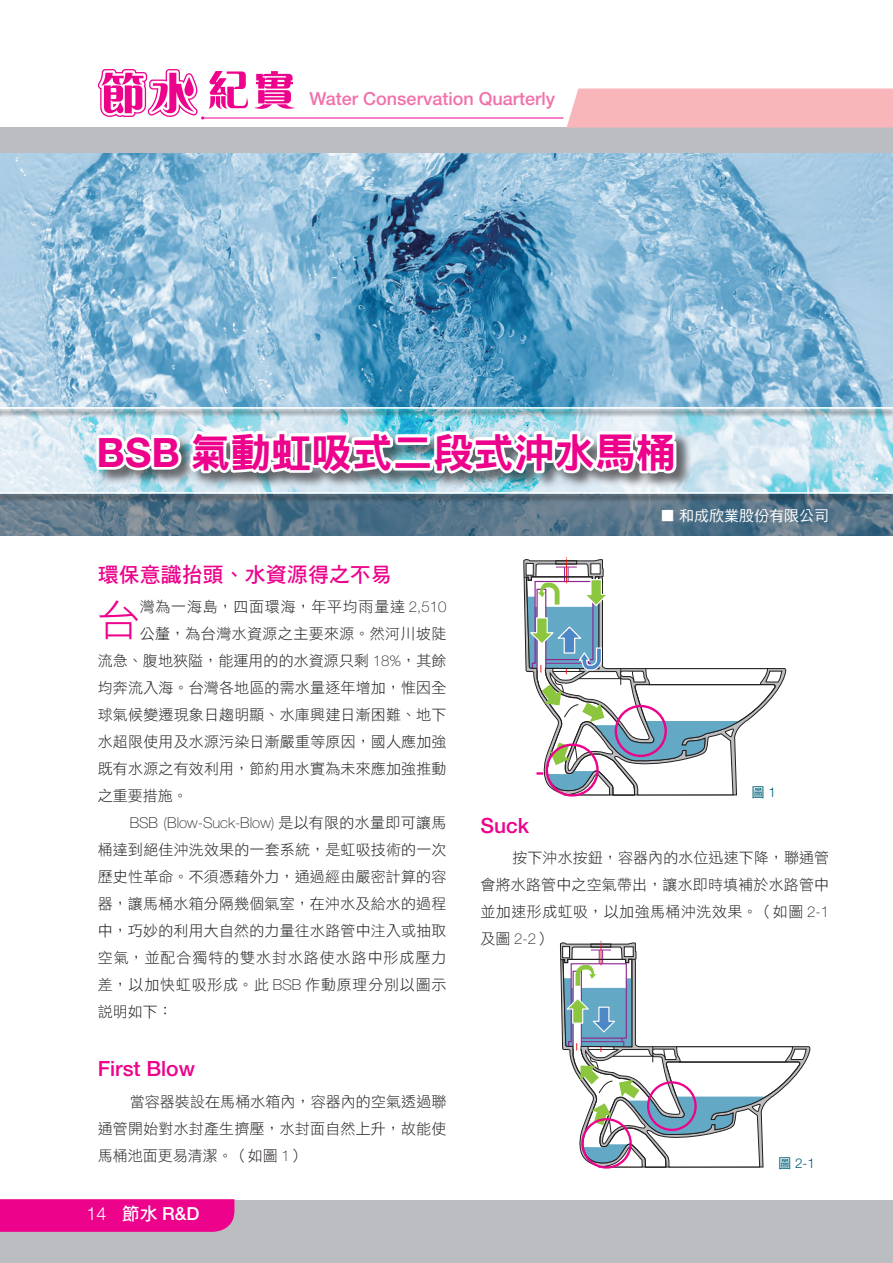
<style>
.page{position:relative;width:893px;height:1263px;background:#fff}
.page>*{position:absolute;margin:0;border:0;box-sizing:border-box;transform-origin:0 0}
.內文首段字放大{font:42px "DF Hei Std W3";color:#ed028c}
.大標-黑{font:40.5px "DF Hei Std W9";color:#ed028c}
.內文標題{font:21px "DF Hei Std W7";color:#ed028c}
.內文標題-2{font:500 21px "Helvetica Neue";color:#ed028c}
.t1{font:500 18px "Helvetica Neue";color:#f171ab}
.t2{font:500 18px "Helvetica Neue";color:#fff}
.內文{font:15px/27px "DF Hei Std W3";letter-spacing:.01em;color:#231f20;text-align:justify}
.內文首段字放大-2{font:15px "DF Hei Std W3";letter-spacing:.01em;color:#231f20}
.內文首段字放大-3{font:15px "DF Hei Std W3";letter-spacing:.05em;color:#231f20}
.作者{font:15px "DF Hei Std W5";color:#fff}
.圖說{font:300 13.5px "Helvetica Neue";color:#00637b}
.圖說-2{font:13.5px "DF Hei Std W5";color:#00637b}
.s1{font-family:"Helvetica Neue";font-weight:700}
.s2{font-family:"Helvetica Neue";font-weight:100}
.s3{font-weight:300}
.s4{font-family:"DF Hei Std W7";font-weight:400}
.s5{font-family:"Helvetica Neue";font-weight:300}
.s6{font-family:"DF Hei Std W5";font-weight:400}
</style>
<div class="page">
<div style="left:0;top:128px;width:893px;height:1135px;background:#bcbdc0"></div>
<div style="left:0;top:153px;width:893px;height:1046px;background:#fff"></div>
<div style="left:567px;top:88px;width:326px;height:40px;background:#f8b6bb"></div>
<svg style="left:523px;top:557px;width:259px;height:238px"></svg>
<img style="left:0;top:153px;width:893px;height:254px">
<svg style="left:0;top:502px;width:893px;height:34px;background:#59778a"></svg>
<svg style="left:560px;top:941px;width:247px;height:226px"></svg>
<svg style="left:0;top:417px;width:893px;height:75px;background:#cbe6f0"></svg>
<div style="left:97px;top:431px;width:596px;height:58px;background:#231f20;opacity:.65"></div>
<svg style="left:93px;top:419px;width:590px;height:61px"></svg>
<svg style="left:0;top:409px;width:893px;height:8px;background:#9abec9"></svg>
<svg style="left:0;top:494px;width:893px;height:8px;background:#506777"></svg>
<svg style="left:255px;top:71px;width:40px;height:38px"></svg>
<hr style="left:203px;top:118px;width:360px;height:1px;background:#ed028c">
<svg style="left:98px;top:69px;width:150px;height:51px"></svg>
<svg style="left:0;top:1199px;width:234px;height:33px;background:#ec068d"></svg>
<p class="t1" style="left:310px;top:88px;width:247px">Water Conservation Quarterly</p>
<p class="大標-黑" style="left:97px;top:430px;width:581px"><span class="s1">BSB</span> 氣動虹吸式二段式沖水馬桶</p>
<p class="內文標題" style="left:98px;top:563px;width:296px">環保意識抬頭、水資源得之不易</p>
<p class="內文首段字放大" style="left:98px;top:597px;width:43px">台</p>
<p class="內文首段字放大-3" style="left:140px;top:599px;width:308px">灣為一海島，四面環海，年平均雨量達 <span class="s2">2,510</span></p>
<p class="內文首段字放大-2" style="left:140px;top:626px;width:308px">公釐，為台灣水資源之主要來源。然河川坡陡</p>
<p class="內文首段字放大-2" style="left:98px;top:653px;width:350px">流急、腹地狹隘，能運用的的水資源只剩 <span class="s2">18%</span>，其餘</p>
<p class="內文首段字放大-2" style="left:98px;top:680px;width:350px">均奔流入海。台灣各地區的需水量逐年增加，惟因全</p>
<p class="內文首段字放大-2" style="left:98px;top:707px;width:350px">球氣候變遷現象日趨明顯、水庫興建日漸困難、地下</p>
<p class="內文首段字放大-2" style="left:98px;top:734px;width:350px">水超限使用及水源污染日漸嚴重等原因，國人應加強</p>
<p class="內文首段字放大-2" style="left:98px;top:761px;width:350px">既有水源之有效利用，節約用水實為未來應加強推動</p>
<p class="內文首段字放大-2" style="left:98px;top:788px;width:91px">之重要措施。</p>
<p class="內文" style="left:98px;top:809px;width:350px;text-indent:32px"><span class="s2">BSB (Blow-Suck-Blow)</span> 是以有限的水量即可讓馬桶達到絕佳沖洗效果的一套系統，是虹吸技術的一次歷史性革命。不須憑藉外力，通過經由嚴密計算的容器，讓馬桶水箱分隔幾個氣室，在沖水及給水的過程中，巧妙的利用大自然的力量往水路管中注入或抽取空氣，並配合獨特的雙水封水路使水路中形成壓力差，以加快虹吸形成。此 <span class="s2">BSB</span> 作動原理分別以圖示說明如下：</p>
<p class="內文標題-2" style="left:98px;top:1056px;width:99px">First Blow</p>
<p class="內文" style="left:98px;top:1087px;width:350px;text-indent:32px">當容器裝設在馬桶水箱內，容器內的空氣透過聯通管開始對水封產生擠壓，水封面自然上升，故能使馬桶池面更易清潔。（如圖 <span class="s2">1</span>）</p>
<p class="t2" style="left:87px;top:1203px;width:114px"><span class="s3">14</span> <span class="s4">節水</span> R&amp;D</p>
<p class="作者" style="left:660px;top:508px;width:171px">■ 和成欣業股份有限公司</p>
<p class="圖說-2" style="left:752px;top:784px;width:26px">圖<span class="s5">1</span></p>
<p class="內文標題-2" style="left:480px;top:813px;width:50px">Suck</p>
<p class="內文" style="left:480px;top:844px;width:350px;text-indent:32px">按下沖水按鈕，容器內的水位迅速下降，聯通管會將水路管中之空氣帶出，讓水即時填補於水路管中並加速形成虹吸，以加強馬桶沖洗效果。（如圖 <span class="s2">2-1</span>及圖 <span class="s2">2-2</span>）</p>
<p class="圖說" style="left:778px;top:1154px;width:38px"><span class="s6">圖</span> 2-1</p>
</div>
